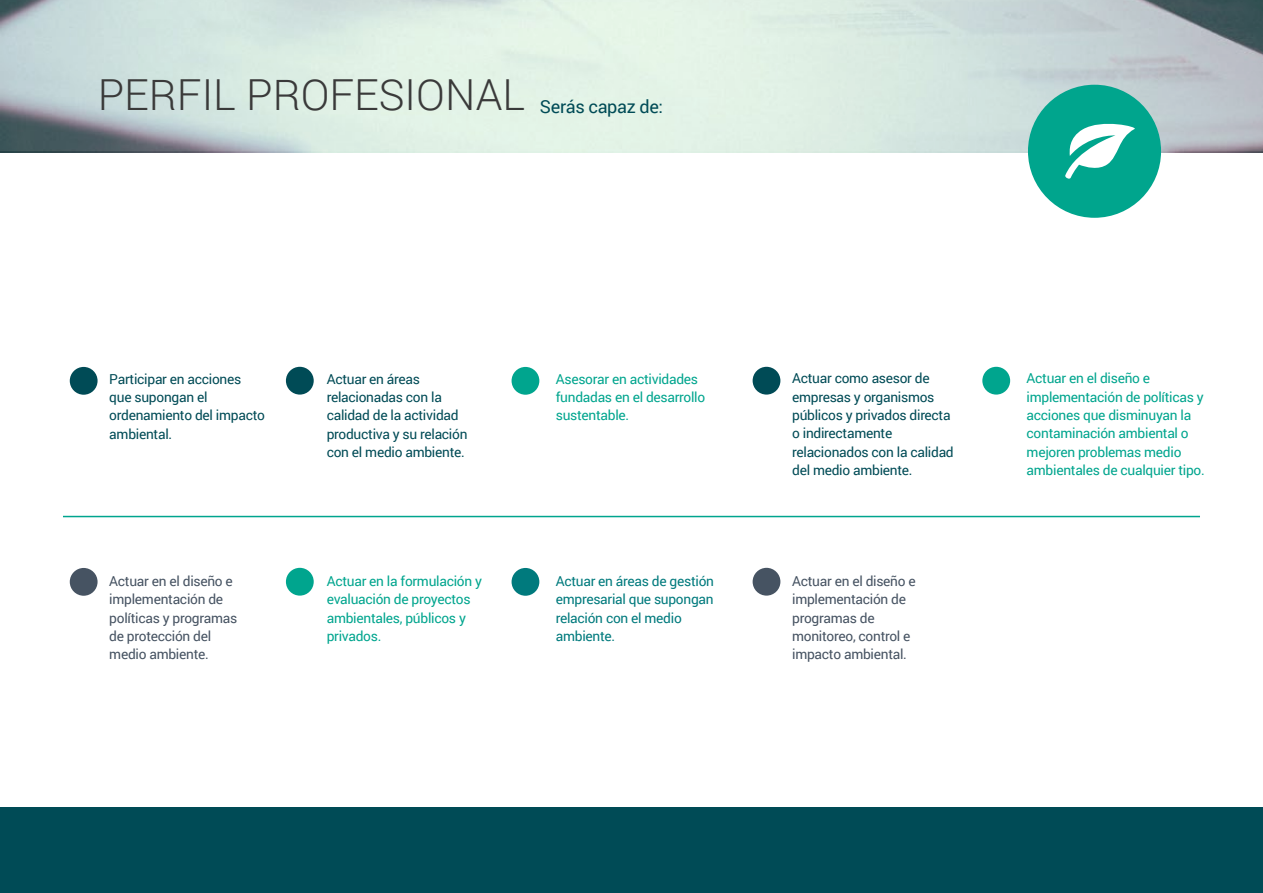
<style>
.page{position:relative;width:1263px;height:893px;background:#fff}
.page>*{position:absolute;margin:0;border:0;box-sizing:border-box;transform-origin:0 0}
.t1{font:300 42.75px "Roboto";color:#3a3a3a}
.t2{font:18px "Roboto";letter-spacing:-.02em;color:#004b56}
.t3{font:13.8px/18.3px "Roboto";letter-spacing:-.02em;color:#004b56}
.t4{font:13.8px/18.3px "Roboto";letter-spacing:-.02em;color:#00a58e}
.t5{font:13.8px/18.3px "Roboto";letter-spacing:-.02em;color:#465362}
.t6{font:13.8px/18.3px "Roboto";letter-spacing:-.02em;color:#007a7d}
</style>
<div class="page">
<div style="left:0;top:808px;width:1262px;height:85px;background:#004b56"></div>
<svg style="left:0;top:0;width:1263px;height:151px;background:#ceddd8"></svg>
<hr style="left:63px;top:516px;width:1137px;height:1px;background:#00a58e">
<div style="left:70px;top:367px;width:28px;height:28px;background:#004b56;border-radius:50%"></div>
<div style="left:70px;top:568px;width:28px;height:28px;background:#465362;border-radius:50%"></div>
<div style="left:753px;top:367px;width:27px;height:28px;background:#004b56;border-radius:50%"></div>
<div style="left:753px;top:568px;width:27px;height:28px;background:#465362;border-radius:50%"></div>
<div style="left:286px;top:367px;width:28px;height:28px;background:#004b56;border-radius:50%"></div>
<div style="left:286px;top:568px;width:28px;height:28px;background:#00a58e;border-radius:50%"></div>
<div style="left:512px;top:367px;width:27px;height:28px;background:#00a58e;border-radius:50%"></div>
<div style="left:982px;top:367px;width:28px;height:28px;background:#00a58e;border-radius:50%"></div>
<div style="left:512px;top:568px;width:27px;height:28px;background:#007a7d;border-radius:50%"></div>
<div style="left:1028px;top:85px;width:133px;height:133px;background:#00a58d;border-radius:50%"></div>
<svg style="left:1065px;top:123px;width:70px;height:56px"></svg>
<h1 class="t1" style="left:98px;top:65px;width:429px">PERFIL PROFESIONAL</h1>
<h2 class="t2" style="left:540px;top:94px;width:125px">Serás capaz de:</h2>
<p class="t3" style="left:109px;top:369px;width:157px">Participar en acciones que supongan el ordenamiento del impacto ambiental.</p>
<p class="t5" style="left:109px;top:571px;width:130px">Actuar en el diseño e implementación de políticas y programas de protección del medio ambiente.</p>
<p class="t3" style="left:327px;top:369px;width:142px">Actuar en áreas relacionadas con la calidad de la actividad productiva y su relación con el medio ambiente.</p>
<p class="t4" style="left:327px;top:571px;width:157px">Actuar en la formulación y evaluación de proyectos ambientales, públicos y privados.</p>
<p class="t4" style="left:556px;top:369px;width:151px">Asesorar en actividades fundadas en el desarrollo sustentable.</p>
<p class="t4" style="left:1026px;top:369px;width:180px">Actuar en el diseño e implementación de políticas y acciones que disminuyan la contaminación ambiental o mejoren problemas medio ambientales de cualquier tipo.</p>
<p class="t3" style="left:792px;top:369px;width:163px">Actuar como asesor de empresas y organismos públicos y privados directa o indirectamente relacionados con la calidad del medio ambiente.</p>
<p class="t6" style="left:556px;top:571px;width:160px">Actuar en áreas de gestión empresarial que supongan relación con el medio ambiente.</p>
<p class="t5" style="left:792px;top:571px;width:125px">Actuar en el diseño e implementación de programas de monitoreo, control e impacto ambiental.</p>
</div>
